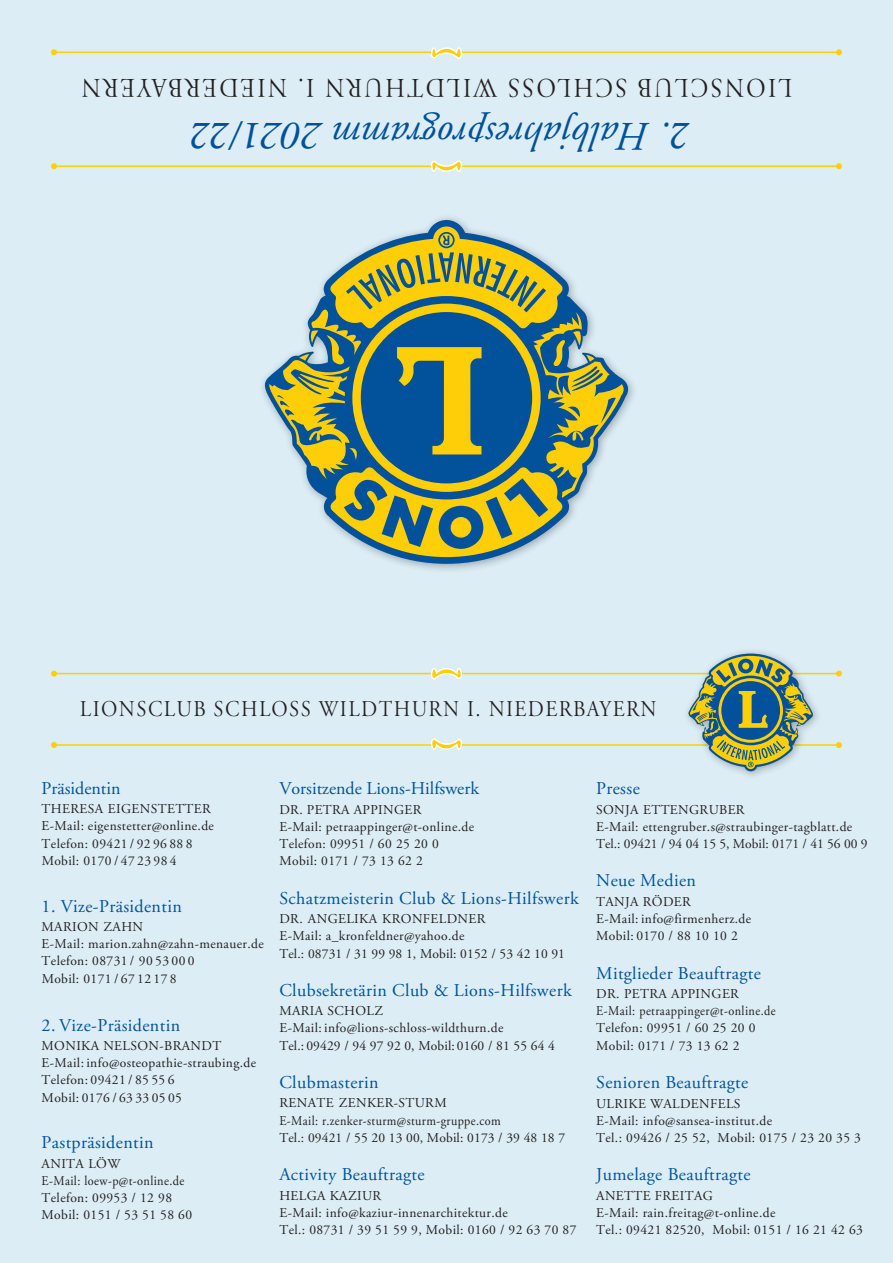
<style>
.page{position:relative;width:893px;height:1263px;background:#dcedf5}
.page>*{position:absolute;margin:0;border:0;box-sizing:border-box;transform-origin:0 0}
.t1{font:italic 40.5px "Adobe Garamond";color:#01529a}
.t2{font:27px "Adobe Garamond Titling";letter-spacing:.09em;color:#231f20;scale:.91 1}
.t3{font:22.5px "Adobe Garamond Titling";letter-spacing:.07em;color:#231f20;scale:.91 1}
.t4{font:18px "Adobe Garamond Pro";letter-spacing:.02em;color:#00539b}
.t5{font:18px "Adobe Garamond Pro";letter-spacing:.02em;color:#01529a}
.t6{font:18px "Adobe Garamond Pro";color:#01529a}
.t7{font:18px "Adobe Garamond";letter-spacing:.02em;color:#01529a}
.t8{font:18px "Adobe Garamond";color:#01529a}
.t9{font:13.5px/17.2px "Adobe Garamond Pro";letter-spacing:.03em;color:#231f20}
.s1{font-family:"Minion Pro"}
.s2{font-family:"Adobe Garamond Pro"}
.s3{font-family:"Adobe Garamond"}
</style>
<div class="page">
<svg style="left:265px;top:220px;width:363px;height:344px"></svg>
<hr style="left:54px;top:165px;width:785px;height:2px;background:#fece08">
<svg style="left:836px;top:163px;width:6px;height:6px"></svg>
<svg style="left:51px;top:163px;width:6px;height:6px"></svg>
<hr style="left:54px;top:52px;width:785px;height:1px;background:#fece08">
<svg style="left:836px;top:49px;width:6px;height:6px"></svg>
<svg style="left:51px;top:49px;width:6px;height:6px"></svg>
<svg style="left:430px;top:160px;width:33px;height:12px"></svg>
<svg style="left:430px;top:47px;width:33px;height:12px"></svg>
<hr style="left:54px;top:673px;width:785px;height:1px;background:#fece08">
<svg style="left:51px;top:671px;width:6px;height:6px"></svg>
<svg style="left:836px;top:671px;width:6px;height:6px"></svg>
<hr style="left:54px;top:744px;width:785px;height:2px;background:#fece08">
<svg style="left:51px;top:742px;width:6px;height:6px"></svg>
<svg style="left:836px;top:742px;width:6px;height:6px"></svg>
<svg style="left:430px;top:668px;width:33px;height:12px"></svg>
<svg style="left:430px;top:738px;width:33px;height:12px"></svg>
<div style="left:682px;top:647px;width:140px;height:134px;background:#231f20;opacity:.35"></div>
<svg style="left:688px;top:653px;width:125px;height:118px"></svg>
<p class="t2" style="left:792px;top:104px;width:783px;rotate:-180deg">LIONSCLUB SCHLOSS WILDTHURN I. NIEDERBAYERN</p>
<p class="t1" style="left:690px;top:160px;width:500px;rotate:-180deg">.<span class="s1">2</span> Halbjahresprogramm 202<span class="s1">1/22</span></p>
<p class="t3" style="left:80px;top:695px;width:635px">LIONSCLUB SCHLOSS WILDTHURN I. NIEDERBAYERN</p>
<p class="t8" style="left:42px;top:777px;width:80px">Präsidentin</p>
<p class="t9" style="left:42px;top:801px;width:174px">THERESA EIGENSTETTER<br>E-Mail: eigenstetter@online.de<br>Telefon: 09421 / 92 96 88 8<br>Mobil: 0170 / 47 23 98 4</p>
<p class="t7" style="left:42px;top:895px;width:142px"><span class="s2">1.</span> Vize-Präsidentin</p>
<p class="t9" style="left:42px;top:918px;width:224px">MARION ZAHN<br>E-Mail: marion.zahn@zahn-menauer.de<br>Telefon: 08731 / 90 53 00 0<br>Mobil: 0171 / 67 12 17 8</p>
<p class="t4" style="left:42px;top:1014px;width:140px">2. Vize-Präsidentin</p>
<p class="t9" style="left:42px;top:1037px;width:216px">MONIKA NELSON-BRANDT<br>E-Mail: info@osteopathie-straubing.de<br>Telefon: 09421 / 85 55 6<br>Mobil: 0176 / 63 33 05 05</p>
<p class="t5" style="left:42px;top:1132px;width:113px">Pastpräsidentin</p>
<p class="t9" style="left:42px;top:1155px;width:152px">ANITA LÖW<br>E-Mail: loew-p@t-online.de<br><span class="s3">Telefon:</span> 09953 / 12 98<br><span class="s3">Mobil:</span> 0151 / 53 51 58 60</p>
<p class="t6" style="left:279px;top:778px;width:201px">Vorsitzende Lions-Hilfswerk</p>
<p class="t9" style="left:279px;top:801px;width:196px">DR. PETRA APPINGER<br>E-Mail: petraappinger@t-online.de<br>Telefon: 09951 / 60 25 20 0<br>Mobil: 0171 / 73 13 62 2</p>
<p class="t5" style="left:279px;top:887px;width:301px">Schatzmeisterin Club &amp; Lions-Hilfswerk</p>
<p class="t9" style="left:279px;top:910px;width:287px">DR. ANGELIKA KRONFELDNER<br>E-Mail: a_kronfeldner@yahoo.de<br>Tel.: 08731 / 31 99 98 1, Mobil: 0152 / 53 42 10 91</p>
<p class="t4" style="left:279px;top:979px;width:294px">Clubsekretärin Club &amp; Lions-Hilfswerk</p>
<p class="t9" style="left:279px;top:1003px;width:277px">MARIA SCHOLZ<br>E-Mail: info@lions-schloss-wildthurn.de<br>Tel.: 09429 / 94 97 92 0, Mobil: 0160 / 81 55 64 4</p>
<p class="t5" style="left:279px;top:1071px;width:101px"><span class="s3">Club</span>masterin</p>
<p class="t9" style="left:279px;top:1095px;width:287px">RENATE ZENKER-STURM<br>E-Mail: r.zenker-sturm@sturm-gruppe.com<br>Tel.<span class="s3">:</span> 09421 / 55 20 13 00, <span class="s3">Mobil:</span> 0173 / 39 48 18 7</p>
<p class="t4" style="left:279px;top:1164px;width:147px">Activity Beauftragte</p>
<p class="t9" style="left:279px;top:1187px;width:299px">HELGA KAZIUR<br>E-Mail: info@kaziur-innenarchitektur.de<br>Tel.: 08731 / 39 51 59 9, Mobil: 0160 / 92 63 70 87</p>
<p class="t5" style="left:596px;top:778px;width:45px">Presse</p>
<p class="t9" style="left:596px;top:801px;width:273px">SONJA ETTENGRUBER<br>E-Mail: ettengruber.s@straubinger-tagblatt.de<br>Tel.: 09421 / 94 04 15 5, Mobil: 0171 / 41 56 00 9</p>
<p class="t4" style="left:596px;top:870px;width:101px">Neue Medien</p>
<p class="t9" style="left:596px;top:893px;width:156px">TANJA RÖDER<br>E-Mail: info@firmenherz.de<br>Mobil: 0170 / 88 10 10 2</p>
<p class="t5" style="left:596px;top:962px;width:166px">Mitglieder Beauftragte</p>
<p class="t9" style="left:596px;top:985px;width:181px">DR. PETRA APPINGER<br>E-Mail: petraappinger@t-online.de<br><span class="s3">Telefon:</span> 09951 / 60 25 20 0<br><span class="s3">Mobil:</span> 0171 / 73 13 62 2</p>
<p class="t4" style="left:596px;top:1072px;width:154px">Senioren Beauftragte</p>
<p class="t9" style="left:596px;top:1095px;width:266px">ULRIKE WALDENFELS<br>E-Mail: info@sansea-institut.de<br>Tel.: 09426 / 25 52, Mobil: 0175 / 23 20 35 3</p>
<p class="t4" style="left:596px;top:1164px;width:156px">Jumelage Beauftragte</p>
<p class="t9" style="left:596px;top:1187px;width:268px">ANETTE FREITAG<br>E-Mail: rain.freitag@t-online.de<br>Tel.: 09421 82520, Mobil: 0151 / 16 21 42 63</p>
</div>
